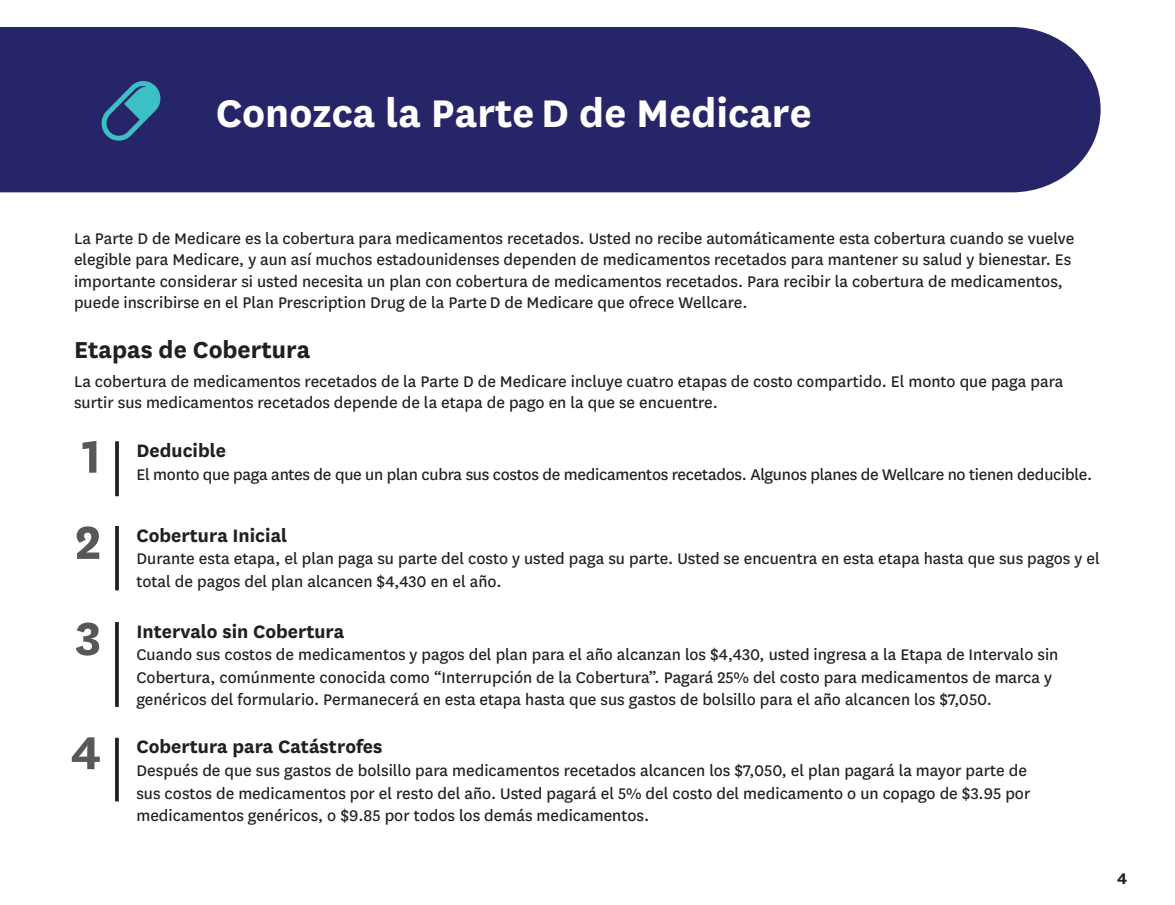
<style>
.page{position:relative;width:1175px;height:905px;background:#fff}
.page>*{position:absolute;margin:0;border:0;box-sizing:border-box;transform-origin:0 0}
.t1{font:700 54px "Centene Sans";color:#57585a}
.t2{font:700 45px "Centene Sans";color:#fff}
.t3{font:700 27px "Centene Sans";color:#231f20}
.t4{font:700 21px "Centene Sans";color:#231f20}
.t5{font:18px/22.5px "Centene Sans";color:#231f20}
.t6{font:700 18px "Centene Sans";color:#231f20}
</style>
<div class="page">
<div style="left:0;top:27px;width:1100px;height:165px;background:#252568"></div>
<svg style="left:115px;top:441px;width:4px;height:55px"></svg>
<svg style="left:115px;top:622px;width:4px;height:85px"></svg>
<svg style="left:115px;top:737px;width:4px;height:64px"></svg>
<svg style="left:115px;top:526px;width:4px;height:64px"></svg>
<svg style="left:102px;top:79px;width:60px;height:63px;background:#2d5e8a"></svg>
<p class="t2" style="left:216px;top:81px;width:597px">Conozca la Parte D de Medicare</p>
<p class="t5" style="left:74px;top:226px;width:1001px;line-height:21.6px">La Parte D de Medicare es la cobertura para medicamentos recetados. Usted no recibe automáticamente esta cobertura cuando se vuelve elegible para Medicare, y aun así muchos estadounidenses dependen de medicamentos recetados para mantener su salud y bienestar. Es importante considerar si usted necesita un plan con cobertura de medicamentos recetados. Para recibir la cobertura de medicamentos, puede inscribirse en el Plan Prescription Drug de la Parte D de Medicare que ofrece Wellcare.</p>
<p class="t3" style="left:74px;top:331px;width:238px">Etapas de Cobertura</p>
<p class="t5" style="left:74px;top:369px;width:991px;line-height:21.6px">La cobertura de medicamentos recetados de la Parte D de Medicare incluye cuatro etapas de costo compartido. El monto que paga para surtir sus medicamentos recetados depende de la etapa de pago en la que se encuentre.</p>
<p class="t4" style="left:136px;top:435px;width:91px">Deducible</p>
<p class="t5" style="left:136px;top:462px;width:957px">El monto que paga antes de que un plan cubra sus costos de medicamentos recetados. Algunos planes de Wellcare no tienen deducible.</p>
<p class="t1" style="left:82px;top:418px;width:21px">1</p>
<p class="t1" style="left:75px;top:504px;width:28px">2</p>
<p class="t1" style="left:75px;top:600px;width:28px">3</p>
<p class="t1" style="left:71px;top:714px;width:32px">4</p>
<p class="t4" style="left:136px;top:520px;width:152px">Cobertura Inicial</p>
<p class="t5" style="left:136px;top:546px;width:964px">Durante esta etapa, el plan paga su parte del costo y usted paga su parte. Usted se encuentra en esta etapa hasta que sus pagos y el total de pagos del plan alcancen $4,430 en el año.</p>
<p class="t4" style="left:136px;top:616px;width:209px">Intervalo sin Cobertura</p>
<p class="t5" style="left:136px;top:642px;width:923px">Cuando sus costos de medicamentos y pagos del plan para el año alcanzan los $4,430, usted ingresa a la Etapa de Intervalo sin<br>Cobertura, comúnmente conocida como “Interrupción de la Cobertura”. Pagará 25% del costo para medicamentos de marca y genéricos del formulario. Permanecerá en esta etapa hasta que sus gastos de bolsillo para el año alcancen los $7,050.</p>
<p class="t4" style="left:136px;top:732px;width:247px">Cobertura para Catástrofes</p>
<p class="t5" style="left:136px;top:758px;width:895px">Después de que sus gastos de bolsillo para medicamentos recetados alcancen los $7,050, el plan pagará la mayor parte de sus costos de medicamentos por el resto del año. Usted pagará el 5% del costo del medicamento o un copago de $3.95 por medicamentos genéricos, o $9.85 por todos los demás medicamentos.</p>
<p class="t6" style="left:1117px;top:866px;width:12px">4</p>
</div>
